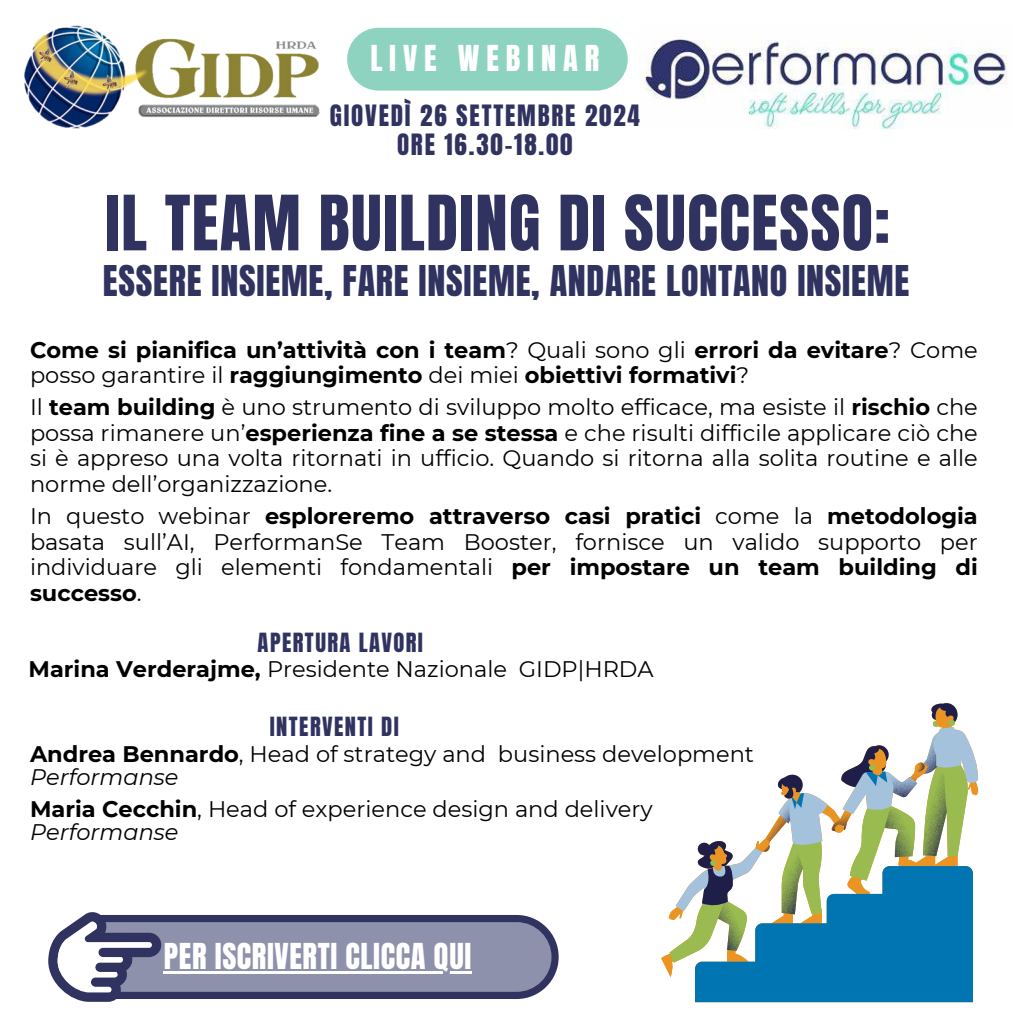
<style>
.page{position:relative;width:1013px;height:1013px;background:#fff}
.page>*{position:absolute;margin:0;border:0;box-sizing:border-box;transform-origin:0 0}
.t1{font:64.88px "Anton";letter-spacing:.02em;color:#30335f}
.t2{font:36.12px "Anton";letter-spacing:.02em;color:#30335f}
.t3{font:30.38px "Anton";letter-spacing:.02em;color:#fff}
.t4{font:30.38px "Anton";letter-spacing:.225em;color:#fff}
.t5{font:25px/29px "Anton";letter-spacing:.075em;color:#30335f;text-align:center}
.t6{font:22.5px/25.5px "Montserrat";color:#000;text-align:justify}
.t7{font:700 22.5px/25.5px "Montserrat";color:#000}
.t8{font:22.5px "Anton";letter-spacing:.065em;color:#30335f}
.s1{font-weight:400}
.s2{font-weight:700}
.s3{font-style:italic}
</style>
<div class="page">
<div style="left:347px;top:28px;width:280px;height:63px;background:#8ed2c0;border-radius:31px"></div>
<img style="left:24px;top:25px;width:296px;height:104px">
<svg style="left:48px;top:912px;width:505px;height:89px;background:#898ca6"></svg>
<svg style="left:661px;top:703px;width:317px;height:299px"></svg>
<img style="left:639px;top:38px;width:368px;height:92px">
<hr style="left:164px;top:970px;width:308px;height:3px;background:#fff">
<h3 class="t4" style="left:370px;top:43px;width:230px">LIVE WEBINAR</h3>
<p class="t5" style="left:330px;top:103px;width:312px">GIOVEDÌ 26 SETTEMBRE 2024<br>ORE 16.30-18.00</p>
<h1 class="t1" style="left:105px;top:190px;width:786px">IL TEAM BUILDING DI SUCCESSO:</h1>
<h2 class="t2" style="left:103px;top:262px;width:807px">ESSERE INSIEME, FARE INSIEME, ANDARE LONTANO INSIEME</h2>
<p class="t7" style="left:30px;top:336px;width:949px">Come si pianifica un’attività con i team<span class="s1">? Quali sono gli</span> errori da evitare<span class="s1">? Come posso garantire il</span> raggiungimento <span class="s1">dei miei</span> obiettivi formativi<span class="s1">?</span></p>
<p class="t6" style="left:30px;top:394px;width:949px">Il <span class="s2">team building</span> è uno strumento di sviluppo molto efficace, ma esiste il <span class="s2">rischio</span> che possa rimanere un’<span class="s2">esperienza fine a se stessa</span> e che risulti difficile applicare ciò che si è appreso una volta ritornati in ufficio. Quando si ritorna alla solita routine e alle norme dell’organizzazione.</p>
<p class="t6" style="left:30px;top:503px;width:949px">In questo webinar <span class="s2">esploreremo attraverso casi pratici</span> come la <span class="s2">metodologia </span>basata sull’AI, PerformanSe Team Booster, fornisce un valido supporto per individuare gli elementi fondamentali <span class="s2">per impostare un team building di successo</span>.</p>
<p class="t8" style="left:258px;top:631px;width:167px">APERTURA LAVORI</p>
<p class="t6" style="left:29px;top:655px;width:626px"><span class="s2">Marina Verderajme,</span> Presidente Nazionale GIDP|HRDA</p>
<p class="t8" style="left:270px;top:715px;width:131px">INTERVENTI DI</p>
<p class="t6" style="left:30px;top:742px;width:725px;line-height:22.5px"><span class="s2">Andrea Bennardo</span>, Head of strategy and business development<br><span class="s3">Performanse</span></p>
<p class="t6" style="left:30px;top:797px;width:624px;line-height:22.5px"><span class="s2">Maria Cecchin</span>, Head of experience design and delivery<br><span class="s3">Performanse</span></p>
<h3 class="t3" style="left:164px;top:940px;width:309px">PER ISCRIVERTI CLICCA QUI</h3>
</div>
